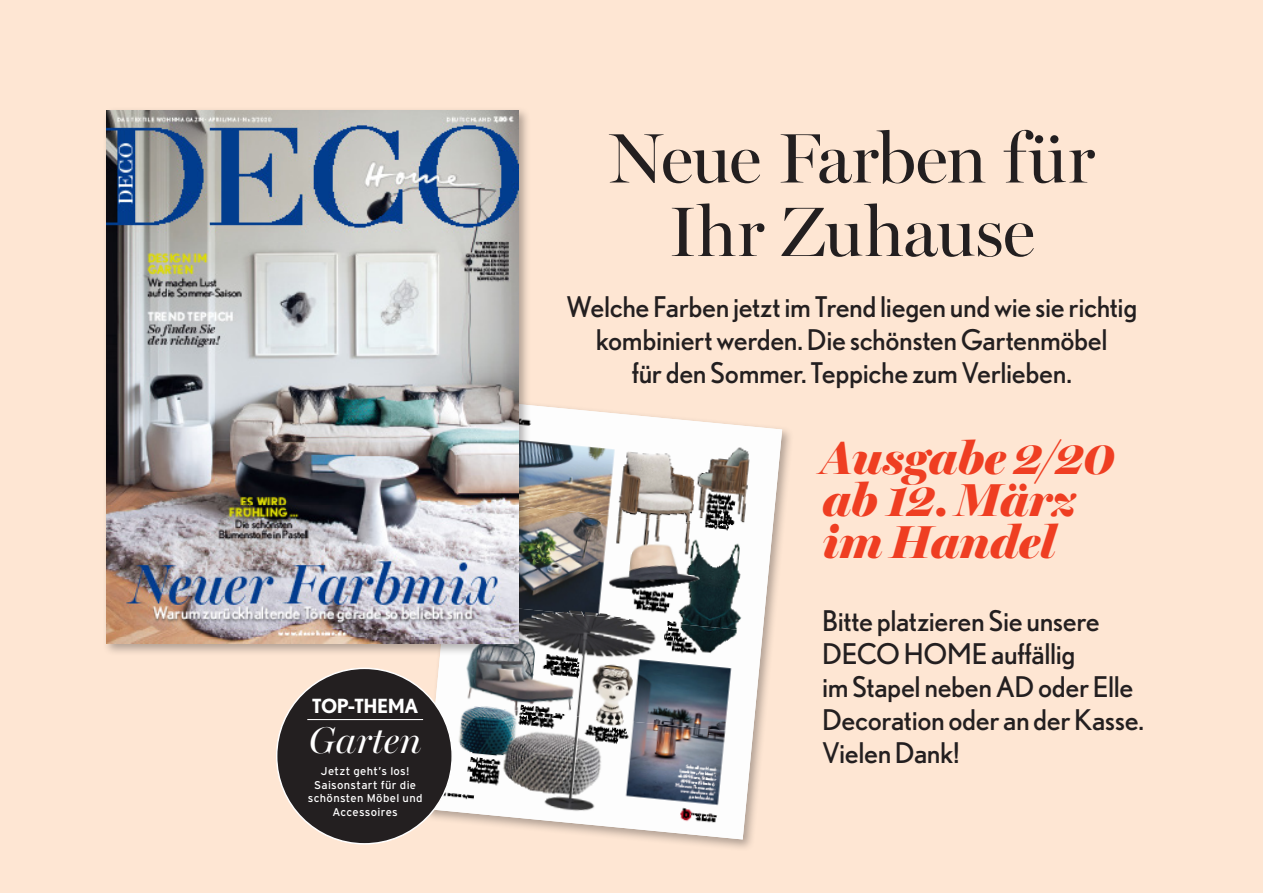
<style>
.page{position:relative;width:1263px;height:893px;background:#fee6d3}
.page>*{position:absolute;margin:0;border:0;box-sizing:border-box;transform-origin:0 0}
.Credit{font:70.5px/73.5px "Miller Banner";letter-spacing:-.015em;color:#231f20;text-align:center}
.Credit-2{font:italic 900 46.5px "Miller Banner";color:#ef3e22}
.t1{font:italic 37.5px "Miller Banner";letter-spacing:.005em;color:#fff}
.t2{font:28.5px/33px "Nobel";letter-spacing:-.015em;color:#231f20;text-align:center}
.t3{font:700 19.5px "Nobel";letter-spacing:-.025em;color:#fff}
.BU_fett{font:11.25px/13.5px "Interstate";letter-spacing:.025em;color:#fff;text-align:center}
</style>
<div class="page">
<div style="left:422px;top:395px;width:372px;height:456px;background:#231f20;opacity:.35"></div>
<svg style="left:425px;top:531px;width:357px;height:308px"></svg>
<img style="left:531px;top:399px;width:251px;height:132px">
<img style="left:531px;top:500px;width:241px;height:132px">
<img style="left:435px;top:601px;width:328px;height:132px">
<img style="left:435px;top:703px;width:318px;height:132px">
<img style="left:425px;top:804px;width:318px;height:35px">
<div style="left:102px;top:107px;width:429px;height:549px;background:#231f20;opacity:.35"></div>
<img style="left:106px;top:111px;width:413px;height:532px">
<div style="left:277px;top:668px;width:175px;height:176px;background:#231f20;border-radius:50%"></div>
<hr style="left:307px;top:719px;width:116px;height:1px;background:#fff">
<p class="t3" style="left:312px;top:695px;width:108px">TOP-THEMA</p>
<p class="t1" style="left:309px;top:718px;width:114px">Garten</p>
<p class="BU_fett" style="left:314px;top:765px;width:103px">Jetzt geht’s los!<br>Saisonstart für die</p>
<p class="BU_fett" style="left:308px;top:792px;width:116px">schönsten Möbel und</p>
<p class="BU_fett" style="left:333px;top:805px;width:67px">Accessoires</p>
<p class="Credit" style="left:608px;top:121px;width:488px">Neue Farben für<br>Ihr Zuhause</p>
<p class="t2" style="left:566px;top:290px;width:573px">Welche Farben jetzt im Trend liegen und wie sie richtig kombiniert werden. Die schönsten Gartenmöbel<br>für den Sommer. Teppiche zum Verlieben.</p>
<p class="Credit-2" style="left:822px;top:429px;width:295px">Ausgabe 2/20</p>
<p class="Credit-2" style="left:822px;top:471px;width:254px">ab 12. März</p>
<p class="Credit-2" style="left:822px;top:513px;width:235px">im Handel</p>
<p class="t2" style="left:822px;top:604px;width:323px;text-align:left">Bitte platzieren Sie unsere<br>DECO HOME auffällig<br>im Stapel neben AD oder Elle<br>Decoration oder an der Kasse.</p>
<p class="t2" style="left:822px;top:736px;width:139px">Vielen Dank!</p>
</div>
